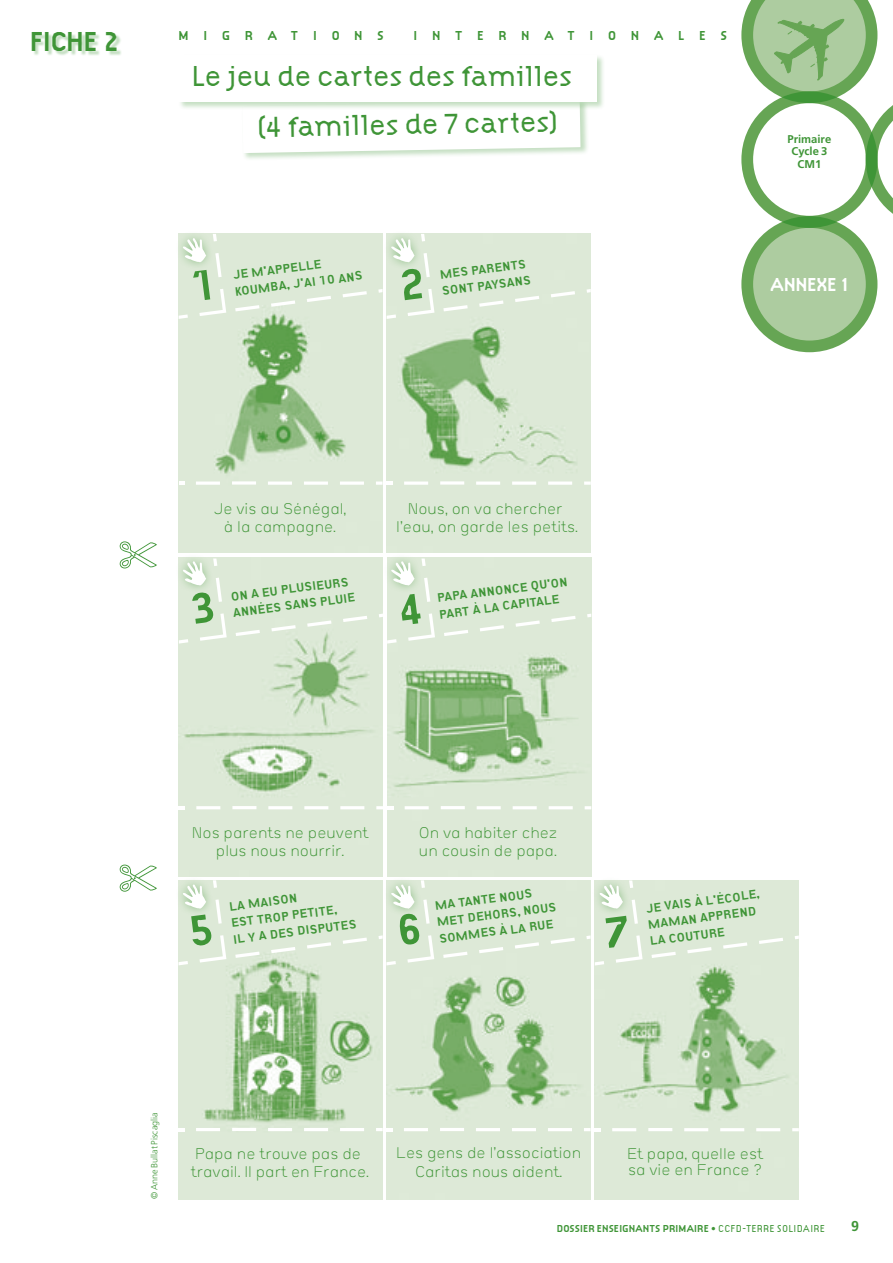
<style>
.page{position:relative;width:893px;height:1263px;background:#fff}
.page>*{position:absolute;margin:0;border:0;box-sizing:border-box;transform-origin:0 0}
.t1{font:300 30px "Citizen";letter-spacing:-.04em;color:#3f9537}
.t2{font:700 28.5px "Citizen";letter-spacing:-.03em;color:#3f9537}
.t3{font:700 19.5px "Citizen";color:#fff}
.t4{font:18px/18px "Eunuverse";color:#3f9537;text-align:center}
.t5{font:700 14.25px/16.5px "Eunuverse";color:#3f9537}
.t6{font:700 14.25px "Frutiger LT Std";color:#3f9537}
.t7{font:700 13.5px "Citizen";letter-spacing:1.075em;color:#3f9537}
.t8{font:700 11.25px/12.8px "Frutiger LT Std";color:#3f9537;text-align:center}
.t9{font:700 10.5px "Citizen";letter-spacing:-.005em;color:#3f9537}
.t10{font:300 9px "Frutiger LT Std";color:#3f9537}
.s1{font-weight:300}
</style>
<div class="page">
<div style="left:33px;top:34px;width:89px;height:23px;background:#3f9537;opacity:.3"></div>
<div style="left:242px;top:100px;width:347px;height:62px;background:#3f9537;opacity:.3"></div>
<svg style="left:242px;top:111px;width:338px;height:42px"></svg>
<div style="left:178px;top:54px;width:427px;height:57px;background:#3f9537;opacity:.3"></div>
<div style="left:179px;top:55px;width:418px;height:47px;background:#fff"></div>
<div style="left:741px;top:216px;width:136px;height:136px;background:#66a554;border-radius:50%"></div>
<div style="left:753px;top:228px;width:113px;height:113px;background:#adcca0;border-radius:50%"></div>
<svg style="left:782px;top:216px;width:55px;height:12px"></svg>
<svg style="left:741px;top:0;width:152px;height:227px"></svg>
<img style="left:179px;top:234px;width:203px;height:319px">
<hr style="left:232px;top:481px;width:24px;height:4px;background:#f7faf6">
<svg style="left:196px;top:481px;width:24px;height:4px"></svg>
<svg style="left:179px;top:481px;width:5px;height:4px"></svg>
<svg style="left:268px;top:481px;width:24px;height:4px"></svg>
<svg style="left:304px;top:481px;width:24px;height:4px"></svg>
<svg style="left:340px;top:481px;width:24px;height:4px"></svg>
<svg style="left:307px;top:296px;width:24px;height:6px"></svg>
<svg style="left:343px;top:291px;width:24px;height:6px"></svg>
<svg style="left:271px;top:300px;width:24px;height:7px"></svg>
<svg style="left:235px;top:305px;width:24px;height:6px"></svg>
<img style="left:387px;top:234px;width:204px;height:319px">
<svg style="left:440px;top:481px;width:24px;height:4px"></svg>
<svg style="left:404px;top:481px;width:24px;height:4px"></svg>
<svg style="left:376px;top:481px;width:17px;height:4px"></svg>
<svg style="left:476px;top:481px;width:24px;height:4px"></svg>
<svg style="left:512px;top:481px;width:24px;height:4px"></svg>
<svg style="left:548px;top:481px;width:24px;height:4px"></svg>
<svg style="left:584px;top:481px;width:7px;height:4px"></svg>
<svg style="left:587px;top:289px;width:4px;height:4px"></svg>
<svg style="left:515px;top:296px;width:24px;height:6px"></svg>
<svg style="left:551px;top:291px;width:24px;height:6px"></svg>
<svg style="left:479px;top:300px;width:24px;height:7px"></svg>
<svg style="left:443px;top:305px;width:25px;height:6px"></svg>
<img style="left:179px;top:557px;width:204px;height:319px">
<hr style="left:232px;top:806px;width:24px;height:3px;background:#fff">
<hr style="left:196px;top:806px;width:24px;height:3px;background:#fff">
<svg style="left:179px;top:806px;width:6px;height:3px"></svg>
<hr style="left:268px;top:806px;width:24px;height:3px;background:#fff">
<hr style="left:304px;top:806px;width:24px;height:3px;background:#fff">
<hr style="left:340px;top:806px;width:24px;height:3px;background:#fff">
<svg style="left:307px;top:620px;width:24px;height:7px"></svg>
<svg style="left:343px;top:616px;width:24px;height:6px"></svg>
<svg style="left:271px;top:625px;width:25px;height:6px"></svg>
<svg style="left:236px;top:630px;width:24px;height:6px"></svg>
<img style="left:387px;top:557px;width:204px;height:319px">
<hr style="left:441px;top:806px;width:24px;height:3px;background:#fff">
<hr style="left:405px;top:806px;width:24px;height:3px;background:#fff">
<svg style="left:376px;top:806px;width:17px;height:3px"></svg>
<hr style="left:477px;top:806px;width:24px;height:3px;background:#fff">
<hr style="left:513px;top:806px;width:24px;height:3px;background:#fff">
<hr style="left:549px;top:806px;width:24px;height:3px;background:#fff">
<svg style="left:585px;top:806px;width:6px;height:3px"></svg>
<svg style="left:587px;top:614px;width:4px;height:3px"></svg>
<svg style="left:515px;top:620px;width:25px;height:7px"></svg>
<svg style="left:551px;top:616px;width:25px;height:6px"></svg>
<svg style="left:480px;top:625px;width:24px;height:6px"></svg>
<svg style="left:444px;top:630px;width:24px;height:6px"></svg>
<img style="left:179px;top:880px;width:204px;height:319px">
<hr style="left:232px;top:1128px;width:24px;height:3px;background:#fff">
<hr style="left:196px;top:1128px;width:24px;height:3px;background:#fff">
<svg style="left:179px;top:1128px;width:6px;height:3px"></svg>
<hr style="left:268px;top:1128px;width:24px;height:3px;background:#fff">
<hr style="left:304px;top:1128px;width:24px;height:3px;background:#fff">
<hr style="left:340px;top:1128px;width:24px;height:3px;background:#fff">
<svg style="left:307px;top:942px;width:24px;height:6px"></svg>
<svg style="left:343px;top:937px;width:24px;height:7px"></svg>
<svg style="left:271px;top:947px;width:24px;height:6px"></svg>
<svg style="left:235px;top:951px;width:25px;height:7px"></svg>
<img style="left:386px;top:880px;width:205px;height:319px">
<hr style="left:440px;top:1128px;width:24px;height:3px;background:#fff">
<hr style="left:404px;top:1128px;width:24px;height:3px;background:#fff">
<svg style="left:376px;top:1128px;width:16px;height:3px"></svg>
<hr style="left:476px;top:1128px;width:24px;height:3px;background:#fff">
<hr style="left:512px;top:1128px;width:24px;height:3px;background:#fff">
<hr style="left:548px;top:1128px;width:24px;height:3px;background:#fff">
<svg style="left:515px;top:942px;width:24px;height:6px"></svg>
<svg style="left:551px;top:938px;width:24px;height:6px"></svg>
<svg style="left:479px;top:947px;width:24px;height:6px"></svg>
<svg style="left:443px;top:952px;width:24px;height:6px"></svg>
<img style="left:595px;top:880px;width:204px;height:319px">
<hr style="left:648px;top:1128px;width:24px;height:3px;background:#fff">
<hr style="left:612px;top:1128px;width:24px;height:3px;background:#fff">
<svg style="left:584px;top:1128px;width:17px;height:3px"></svg>
<hr style="left:684px;top:1128px;width:24px;height:3px;background:#fff">
<hr style="left:720px;top:1128px;width:24px;height:3px;background:#fff">
<hr style="left:756px;top:1128px;width:24px;height:3px;background:#fff">
<svg style="left:792px;top:1128px;width:7px;height:3px"></svg>
<svg style="left:795px;top:935px;width:4px;height:4px"></svg>
<svg style="left:723px;top:942px;width:24px;height:7px"></svg>
<svg style="left:759px;top:938px;width:24px;height:6px"></svg>
<svg style="left:687px;top:947px;width:25px;height:6px"></svg>
<svg style="left:651px;top:952px;width:25px;height:6px"></svg>
<svg style="left:120px;top:541px;width:37px;height:27px"></svg>
<svg style="left:120px;top:865px;width:37px;height:27px"></svg>
<svg style="left:178px;top:233px;width:48px;height:86px;background:#deead9"></svg>
<svg style="left:378px;top:233px;width:56px;height:86px"></svg>
<svg style="left:178px;top:550px;width:49px;height:94px"></svg>
<svg style="left:379px;top:550px;width:56px;height:94px"></svg>
<svg style="left:178px;top:873px;width:48px;height:92px;background:#dfebda"></svg>
<svg style="left:378px;top:873px;width:56px;height:92px"></svg>
<svg style="left:586px;top:873px;width:57px;height:92px"></svg>
<h2 class="t2" style="left:30px;top:25px;width:91px">FICHE 2</h2>
<p class="t7" style="left:179px;top:27px;width:207px">MIGRATIONS</p>
<p class="t7" style="left:413px;top:27px;width:315px">INTERNATIONALES</p>
<h1 class="t1" style="left:191px;top:59px;width:383px">Le jeu de cartes des familles</h1>
<h1 class="t1" style="left:255px;top:110px;width:306px;rotate:-1deg">(4 familles de 7 cartes)</h1>
<p class="t5" style="left:232px;top:267px;width:130px;rotate:-7deg">JE M'APPELLE<br>KOUMBA, J'AI 10 ANS</p>
<p class="t5" style="left:439px;top:266px;width:91px;rotate:-7deg">MES PARENTS<br>SONT PAYSANS</p>
<p class="t8" style="left:788px;top:132px;width:45px">Primaire<br>Cycle 3<br>CM1</p>
<p class="t3" style="left:770px;top:273px;width:80px">ANNEXE 1</p>
<p class="t4" style="left:214px;top:499px;width:134px">Je vis au Sénégal, à la campagne.</p>
<p class="t5" style="left:230px;top:588px;width:125px;rotate:-7deg">ON A EU PLUSIEURS<br>ANNÉES SANS PLUIE</p>
<p class="t4" style="left:396px;top:499px;width:183px">Nous, on va chercher l’eau, on garde les petits.</p>
<p class="t5" style="left:436px;top:589px;width:133px;rotate:-7deg">PAPA ANNONCE QU'ON<br>PART À LA CAPITALE</p>
<p class="t4" style="left:192px;top:824px;width:178px">Nos parents ne peuvent plus nous nourrir.</p>
<p class="t5" style="left:228px;top:898px;width:126px;rotate:-7deg">LA MAISON<br>EST TROP PETITE,<br>IL Y A DES DISPUTES</p>
<p class="t4" style="left:419px;top:824px;width:140px;text-align:left">On va habiter chez un cousin de papa.</p>
<p class="t5" style="left:434px;top:897px;width:122px;rotate:-7deg">MA TANTE NOUS<br>MET DEHORS, NOUS<br>SOMMES À LA RUE</p>
<p class="t5" style="left:645px;top:900px;width:116px;rotate:-7deg">JE VAIS À L'ÉCOLE,<br>MAMAN APPREND<br>LA COUTURE</p>
<p class="t10" style="left:149px;top:1199px;width:88px;rotate:-90deg">© Anne Bullat Piscaglia</p>
<p class="t4" style="left:191px;top:1144px;width:180px;text-align:left">Papa ne trouve pas de travail. Il part en France.</p>
<p class="t4" style="left:396px;top:1144px;width:186px">Les gens de l’association<br>Caritas nous aident.</p>
<p class="t4" style="left:627px;top:1146px;width:138px;line-height:15.8px;text-align:left">Et papa, quelle est sa vie en France ?</p>
<p class="t9" style="left:557px;top:1222px;width:270px">DOSSIER ENSEIGNANTS PRIMAIRE <span class="s1">• CCFD-Terre Solidaire</span></p>
<p class="t6" style="left:851px;top:1218px;width:9px">9</p>
</div>
